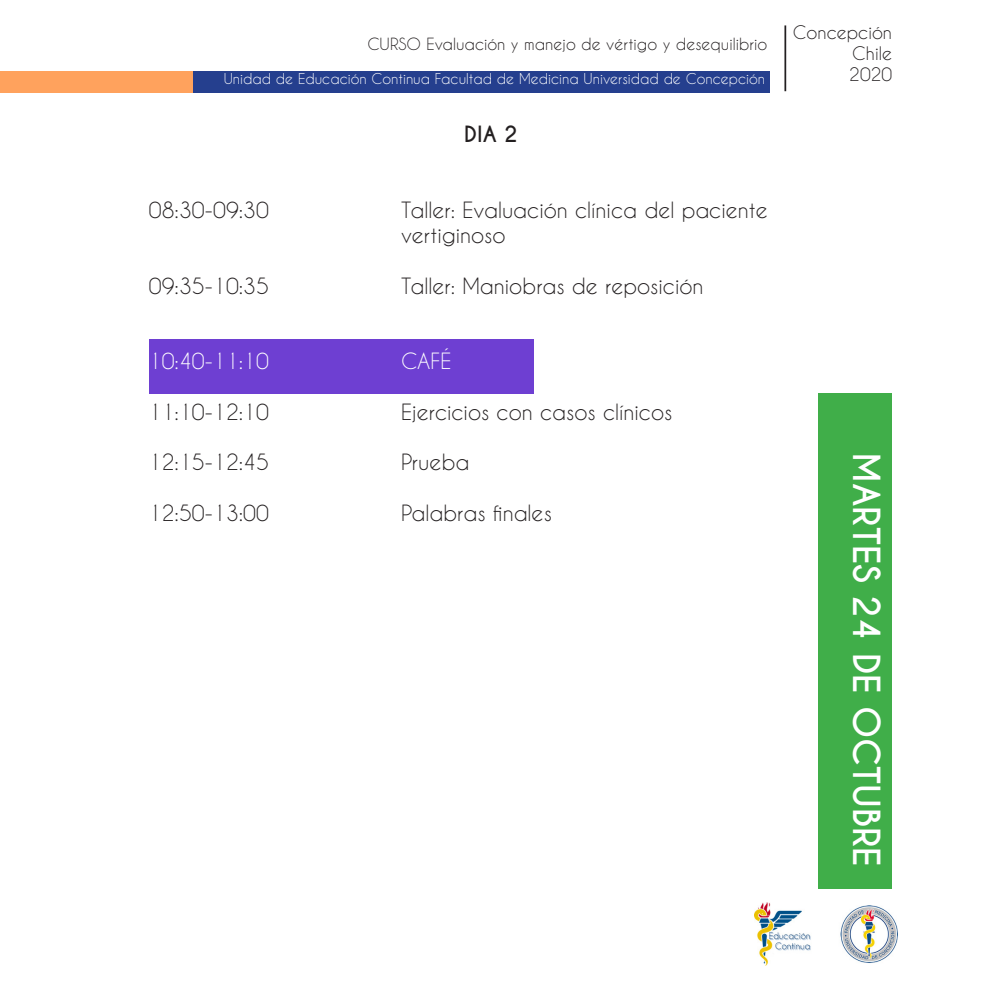
<style>
.page{position:relative;width:993px;height:993px;background:#fff}
.page>*{position:absolute;margin:0;border:0;box-sizing:border-box;transform-origin:0 0}
.t1{font:700 35px "Caviar Dreams";color:#fff}
.t2{font:21px/25.2px "Caviar Dreams";color:#231f20}
.t3{font:21px "Caviar Dreams";color:#fff}
.t4{font:700 21px "Caviar Dreams";color:#231f20}
.t5{font:17.5px/21px "Caviar Dreams";color:#231f20;text-align:right}
.t6{font:15.75px "Caviar Dreams";color:#231f20}
.t7{font:14px "Caviar Dreams";color:#fff}
</style>
<div class="page">
<hr style="left:784px;top:25px;width:2px;height:66px;background:#231f20">
<div style="left:177px;top:71px;width:592px;height:21px;background:#253f8e"></div>
<div style="left:0;top:71px;width:192px;height:21px;background:#ffa25d"></div>
<img style="left:754px;top:902px;width:142px;height:63px">
<div style="left:149px;top:339px;width:384px;height:54px;background:#6e3fd2"></div>
<div style="left:818px;top:393px;width:73px;height:495px;background:#40ae49"></div>
<p class="t6" style="left:367px;top:34px;width:401px">CURSO Evaluación y manejo de vértigo y desequilibrio</p>
<p class="t5" style="left:792px;top:21px;width:101px">Concepción<br>Chile</p>
<p class="t7" style="left:223px;top:70px;width:543px">Unidad de Educación Continua Facultad de Medicina Universidad de Concepción</p>
<p class="t5" style="left:849px;top:63px;width:44px">2020</p>
<p class="t4" style="left:464px;top:121px;width:55px">DIA 2</p>
<p class="t2" style="left:149px;top:197px;width:121px">08:30-09:30</p>
<p class="t2" style="left:401px;top:197px;width:368px">Taller: Evaluación clínica del paciente vertiginoso</p>
<p class="t2" style="left:149px;top:272px;width:121px">09:35-10:35</p>
<p class="t2" style="left:401px;top:272px;width:304px">Taller: Maniobras de reposición</p>
<p class="t3" style="left:149px;top:348px;width:121px">10:40-11:10</p>
<p class="t3" style="left:401px;top:348px;width:52px">CAFÉ</p>
<p class="t2" style="left:149px;top:398px;width:121px">11:10-12:10</p>
<p class="t2" style="left:401px;top:398px;width:272px">Ejercicios con casos clínicos</p>
<p class="t2" style="left:149px;top:449px;width:121px">12:15-12:45</p>
<p class="t2" style="left:401px;top:449px;width:70px">Prueba</p>
<p class="t2" style="left:149px;top:499px;width:121px">12:50-13:00</p>
<p class="t2" style="left:401px;top:499px;width:152px">Palabras finales</p>
<p class="t1" style="left:887px;top:451px;width:416px;rotate:90deg">MARTES 24 DE OCTUBRE</p>
</div>
